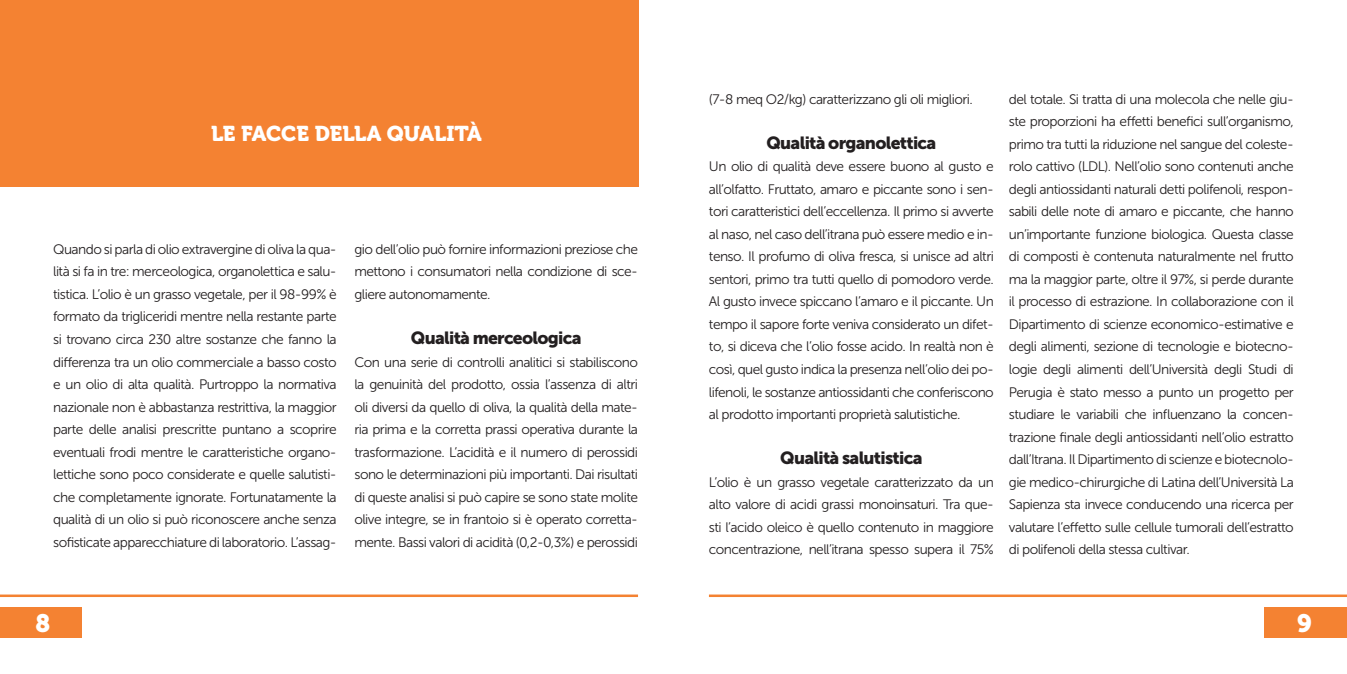
<style>
.page{position:relative;width:1347px;height:674px;background:#fff}
.page>*{position:absolute;margin:0;border:0;box-sizing:border-box;transform-origin:0 0}
.t1{font:25px "Museo 900";color:#fff}
.t2{font:21.25px "Museo 900";color:#fff}
.t3{font:17.5px "Museo Sans 900";letter-spacing:-.04em;color:#231f20}
.t4{font:13.75px/22.5px "Museo Sans 300";letter-spacing:-.04em;color:#231f20;text-align:justify}
</style>
<div class="page">
<div style="left:0;top:607px;width:82px;height:31px;background:#f48232"></div>
<div style="left:1264px;top:607px;width:82px;height:31px;background:#f48232"></div>
<hr style="left:0;top:594px;width:638px;height:2px;background:#f48232">
<hr style="left:709px;top:594px;width:637px;height:2px;background:#f48232">
<div style="left:0;top:0;width:638px;height:186px;background:#f48232"></div>
<p class="t2" style="left:211px;top:122px;width:272px">LE FACCE DELLA QUALITÀ</p>
<p class="t4" style="left:53px;top:238px;width:285px">Quando si parla di olio extravergine di oliva la qua&shy;lità si fa in tre: merceologica, organolettica e salu&shy;tistica. L’olio è un grasso vegetale, per il 98-99% è formato da trigliceridi mentre nella restante parte si trovano circa 230 altre sostanze che fanno la differenza tra un olio commerciale a basso costo e un olio di alta qualità. Purtroppo la normativa nazionale non è abbastanza restrittiva, la maggior parte delle analisi prescritte puntano a scoprire eventuali frodi mentre le caratteristiche organo&shy;lettiche sono poco considerate e quelle salutisti&shy;che completamente ignorate. Fortunatamente la qualità di un olio si può riconoscere anche senza sofisticate apparecchiature di laboratorio. L’assag-</p>
<p class="t4" style="left:354px;top:238px;width:285px">gio dell’olio può fornire informazioni preziose che mettono i consumatori nella condizione di sce&shy;gliere autonomamente.</p>
<p class="t3" style="left:411px;top:328px;width:172px">Qualità merceologica</p>
<p class="t4" style="left:354px;top:350px;width:285px">Con una serie di controlli analitici si stabiliscono la genuinità del prodotto, ossia l’assenza di altri oli diversi da quello di oliva, la qualità della mate&shy;ria prima e la corretta prassi operativa durante la trasformazione. L’acidità e il numero di perossidi sono le determinazioni più importanti. Dai risultati di queste analisi si può capire se sono state molite olive integre, se in frantoio si è operato corretta&shy;mente. Bassi valori di acidità (0,2-0,3%) e perossidi</p>
<p class="t4" style="left:709px;top:88px;width:265px">(7-8 meq O2/kg) caratterizzano gli oli migliori.</p>
<p class="t3" style="left:766px;top:133px;width:171px">Qualità organolettica</p>
<p class="t4" style="left:709px;top:155px;width:286px">Un olio di qualità deve essere buono al gusto e all’olfatto. Fruttato, amaro e piccante sono i sen&shy;tori caratteristici dell’eccellenza. Il primo si avverte al naso, nel caso dell’itrana può essere medio e in&shy;tenso. Il profumo di oliva fresca, si unisce ad altri sentori, primo tra tutti quello di pomodoro verde.<br>Al gusto invece spiccano l’amaro e il piccante. Un tempo il sapore forte veniva considerato un difet&shy;to, si diceva che l’olio fosse acido. In realtà non è così, quel gusto indica la presenza nell’olio dei po&shy;lifenoli, le sostanze antiossidanti che conferiscono al prodotto importanti proprietà salutistiche.</p>
<p class="t3" style="left:780px;top:448px;width:144px">Qualità salutistica</p>
<p class="t4" style="left:709px;top:470px;width:286px">L’olio è un grasso vegetale caratterizzato da un alto valore di acidi grassi monoinsaturi. Tra que&shy;sti l’acido oleico è quello contenuto in maggiore concentrazione, nell’itrana spesso supera il 75%</p>
<p class="t4" style="left:1008px;top:88px;width:286px">del totale. Si tratta di una molecola che nelle giu&shy;ste proporzioni ha effetti benefici sull’organismo, primo tra tutti la riduzione nel sangue del coleste&shy;rolo cattivo (LDL). Nell’olio sono contenuti anche degli antiossidanti naturali detti polifenoli, respon&shy;sabili delle note di amaro e piccante, che hanno un’importante funzione biologica. Questa classe di composti è contenuta naturalmente nel frutto ma la maggior parte, oltre il 97%, si perde durante il processo di estrazione. In collaborazione con il Dipartimento di scienze economico-estimative e degli alimenti, sezione di tecnologie e biotecno&shy;logie degli alimenti dell’Università degli Studi di Perugia è stato messo a punto un progetto per studiare le variabili che influenzano la concen&shy;trazione finale degli antiossidanti nell’olio estratto dall’Itrana. Il Dipartimento di scienze e biotecnolo&shy;gie medico-chirurgiche di Latina dell’Università La Sapienza sta invece conducendo una ricerca per valutare l’effetto sulle cellule tumorali dell’estratto di polifenoli della stessa cultivar.</p>
<h1 class="t1" style="left:35px;top:608px;width:16px">8</h1>
<h1 class="t1" style="left:1297px;top:608px;width:16px">9</h1>
</div>
